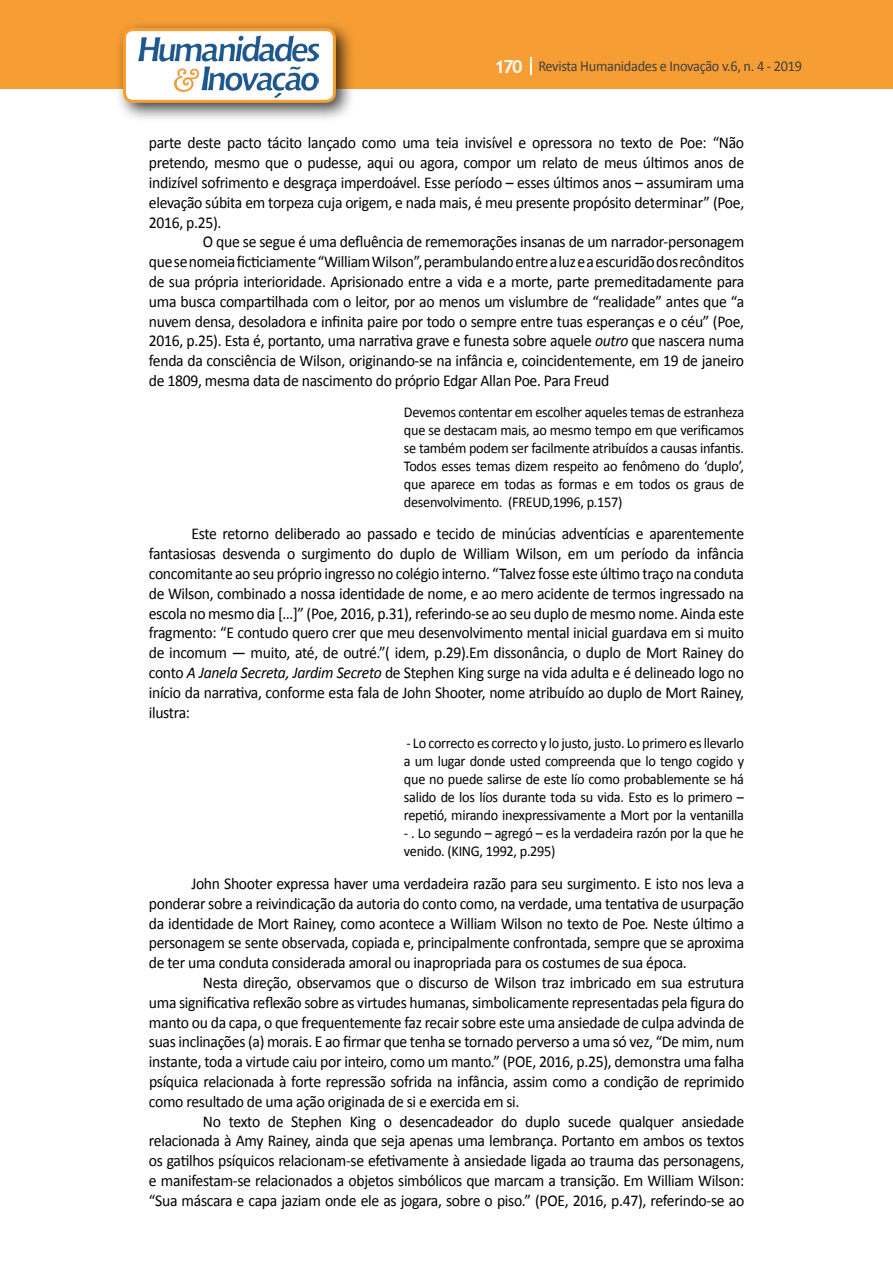
<style>
.page{position:relative;width:893px;height:1263px;background:#fff}
.page>*{position:absolute;margin:0;border:0;box-sizing:border-box;transform-origin:0 0}
.t1{font:16.5px/19.8px "Calibri";letter-spacing:-.02em;color:#000;text-align:justify;scale:.95 1}
.t2{font:15px/18px "Calibri";letter-spacing:-.02em;color:#000;text-align:justify;scale:.95 1}
.t3{font:15px "Calibri";letter-spacing:-.02em;color:#414042;scale:.95 1}
.s1{font-family:"Trebuchet MS";font-weight:700;font-size:18px;color:#fff}
.s2{font-style:italic}
</style>
<div class="page">
<div style="left:0;top:0;width:893px;height:88px;background:#f69e34"></div>
<svg style="left:530px;top:57px;width:2px;height:18px"></svg>
<div style="left:115px;top:20px;width:241px;height:103px;background:#000;opacity:.75"></div>
<div style="left:125px;top:30px;width:209px;height:71px;background:#fff;border-radius:9px"></div>
<img style="left:138px;top:35px;width:181px;height:62px">
<div style="left:123px;top:28px;width:213px;height:75px;border:3px solid #f69e34;border-radius:9px"></div>
<p class="t3" style="left:495px;top:57px;width:325px"><span class="s1">170</span> Revista Humanidades e Inovação v.6, n. 4 - 2019</p>
<p class="t1" style="left:149px;top:133px;width:628px">parte deste pacto tácito lançado como uma teia invisível e opressora no texto de Poe: “Não pretendo, mesmo que o pudesse, aqui ou agora, compor um relato de meus últimos anos de indizível sofrimento e desgraça imperdoável. Esse período – esses últimos anos – assumiram uma elevação súbita em torpeza cuja origem, e nada mais, é meu presente propósito determinar” (Poe, 2016, p.25).</p>
<p class="t1" style="left:149px;top:232px;width:628px;text-indent:54px">O que se segue é uma defluência de rememorações insanas de um narrador-personagem quesenomeiaficticiamente“WilliamWilson”,perambulandoentrealuzeaescuridãodosrecônditos de sua própria interioridade. Aprisionado entre a vida e a morte, parte premeditadamente para uma busca compartilhada com o leitor, por ao menos um vislumbre de “realidade” antes que “a nuvem densa, desoladora e infinita paire por todo o sempre entre tuas esperanças e o céu” (Poe, 2016, p.25). Esta é, portanto, uma narrativa grave e funesta sobre aquele <span class="s2">outro</span> que nascera numa fenda da consciência de Wilson, originando-se na infância e, coincidentemente, em 19 de janeiro de 1809, mesma data de nascimento do próprio Edgar Allan Poe. Para Freud</p>
<p class="t2" style="left:404px;top:403px;width:360px">Devemos contentar em escolher aqueles temas de estranheza que se destacam mais, ao mesmo tempo em que verificamos se também podem ser facilmente atribuídos a causas infantis.<br>Todos esses temas dizem respeito ao fenômeno do ‘duplo’, que aparece em todas as formas e em todos os graus de desenvolvimento. (FREUD,1996, p.157)</p>
<p class="t1" style="left:149px;top:524px;width:628px;text-indent:43px">Este retorno deliberado ao passado e tecido de minúcias adventícias e aparentemente fantasiosas desvenda o surgimento do duplo de William Wilson, em um período da infância concomitante ao seu próprio ingresso no colégio interno. “Talvez fosse este último traço na conduta de Wilson, combinado a nossa identidade de nome, e ao mero acidente de termos ingressado na escola no mesmo dia […]” (Poe, 2016, p.31), referindo-se ao seu duplo de mesmo nome. Ainda este fragmento: “E contudo quero crer que meu desenvolvimento mental inicial guardava em si muito de incomum — muito, até, de outré.”( idem, p.29).Em dissonância, o duplo de Mort Rainey do conto <span class="s2">A Janela Secreta, Jardim Secreto</span> de Stephen King surge na vida adulta e é delineado logo no início da narrativa, conforme esta fala de John Shooter, nome atribuído ao duplo de Mort Rainey, ilustra:</p>
<p class="t2" style="left:404px;top:734px;width:360px">- Lo correcto es correcto y lo justo, justo. Lo primero es llevarlo a um lugar donde usted compreenda que lo tengo cogido y que no puede salirse de este lío como probablemente se há salido de los líos durante toda su vida. Esto es lo primero – repetió, mirando inexpressivamente a Mort por la ventanilla</p>
<p class="t2" style="left:404px;top:824px;width:360px">- . Lo segundo – agregó – es la verdadeira razón por la que he venido. (KING, 1992, p.295)</p>
<p class="t1" style="left:149px;top:874px;width:628px;text-indent:42px">John Shooter expressa haver uma verdadeira razão para seu surgimento. E isto nos leva a ponderar sobre a reivindicação da autoria do conto como, na verdade, uma tentativa de usurpação da identidade de Mort Rainey, como acontece a William Wilson no texto de Poe<span class="s2">.</span> Neste último a personagem se sente observada, copiada e, principalmente confrontada, sempre que se aproxima de ter uma conduta considerada amoral ou inapropriada para os costumes de sua época.</p>
<p class="t1" style="left:149px;top:973px;width:628px;text-indent:54px">Nesta direção, observamos que o discurso de Wilson traz imbricado em sua estrutura uma significativa reflexão sobre as virtudes humanas, simbolicamente representadas pela figura do manto ou da capa, o que frequentemente faz recair sobre este uma ansiedade de culpa advinda de suas inclinações (a) morais. E ao firmar que tenha se tornado perverso a uma só vez, “De mim, num instante, toda a virtude caiu por inteiro, como um manto.” (POE, 2016, p.25), demonstra uma falha psíquica relacionada à forte repressão sofrida na infância, assim como a condição de reprimido como resultado de uma ação originada de si e exercida em si.</p>
<p class="t1" style="left:149px;top:1111px;width:628px;text-indent:54px">No texto de Stephen King o desencadeador do duplo sucede qualquer ansiedade relacionada à Amy Rainey, ainda que seja apenas uma lembrança. Portanto em ambos os textos os gatilhos psíquicos relacionam-se efetivamente à ansiedade ligada ao trauma das personagens, e manifestam-se relacionados a objetos simbólicos que marcam a transição. Em William Wilson: “Sua máscara e capa jaziam onde ele as jogara, sobre o piso.” (POE, 2016, p.47), referindo-se ao</p>
</div>
